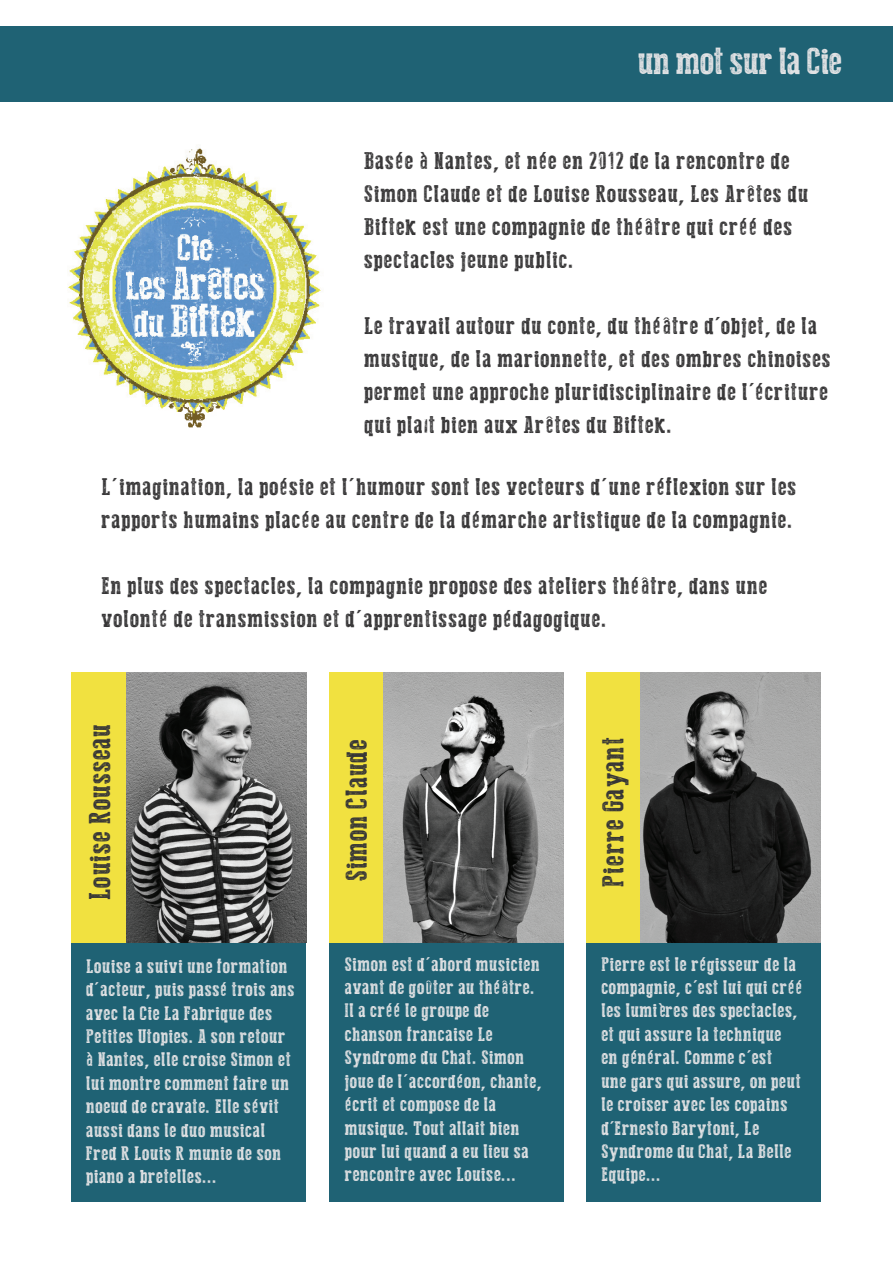
<style>
.page{position:relative;width:893px;height:1263px;background:#fff}
.page>*{position:absolute;margin:0;border:0;box-sizing:border-box;transform-origin:0 0}
.t1{font:37.5px "Press Style Serif";color:#e1e2e4}
.t2{font:30px "Press Style Serif";letter-spacing:.04em;color:#363536}
.t3{font:24px/33px "Press Style Serif";letter-spacing:.05em;color:#363536}
.t4{font:19.5px/23.4px "Press Style Serif";letter-spacing:.04em;color:#e1e2e4}
</style>
<div class="page">
<div style="left:586px;top:943px;width:235px;height:258px;background:#1f6274"></div>
<div style="left:586px;top:673px;width:55px;height:270px;background:#f1e140"></div>
<img style="left:641px;top:673px;width:180px;height:270px">
<div style="left:329px;top:943px;width:235px;height:258px;background:#1f6274"></div>
<div style="left:329px;top:673px;width:55px;height:270px;background:#f1e140"></div>
<img style="left:384px;top:673px;width:180px;height:270px">
<div style="left:71px;top:942px;width:235px;height:259px;background:#1f6274"></div>
<div style="left:71px;top:673px;width:55px;height:270px;background:#f1e140"></div>
<img style="left:126px;top:673px;width:180px;height:270px">
<img style="left:68px;top:148px;width:253px;height:280px">
<div style="left:0;top:26px;width:893px;height:75px;background:#1f6274"></div>
<h1 class="t1" style="left:638px;top:41px;width:206px">un mot sur la Cie</h1>
<p class="t3" style="left:364px;top:145px;width:446px">Basée à Nantes, et née en 2012 de la rencontre de Simon Claude et de Louise Rousseau, Les Arêtes du Biftek est une compagnie de théâtre qui créé des spectacles jeune public.</p>
<p class="t3" style="left:364px;top:310px;width:468px">Le travail autour du conte, du théâtre d£objet, de la musique, de la marionnette, et des ombres chinoises permet une approche pluridisciplinaire de l£écriture qui plaît bien aux Arêtes du Biftek.</p>
<p class="t3" style="left:102px;top:470px;width:696px">L'imagination, la poésie et l'humour sont les vecteurs d'une réflexion sur les rapports humains placée au centre de la démarche artistique de la compagnie.</p>
<p class="t3" style="left:102px;top:569px;width:667px">En plus des spectacles, la compagnie propose des ateliers théâtre, dans une volonté de transmission et d'apprentissage pédagogique.</p>
<h2 class="t2" style="left:84px;top:900px;width:178px;rotate:-90deg">Louise Rousseau</h2>
<p class="t4" style="left:86px;top:955px;width:210px">Louise a suivi une formation d'acteur, puis passé trois ans avec la Cie La Fabrique des<br>Petites Utopies. A son retour à Nantes, elle croise Simon et lui montre comment faire un noeud de cravate. Elle sévit aussi dans le duo musical<br>Fred R Louis R munie de son piano a bretelles...</p>
<h2 class="t2" style="left:341px;top:881px;width:143px;rotate:-90deg">Simon Claude</h2>
<p class="t4" style="left:345px;top:953px;width:198px">Simon est d'abord musicien avant de goûter au théâtre.<br>Il a créé le groupe de chanson francaise Le<br>Syndrome du Chat. Simon joue de l'accordéon, chante, écrit et compose de la musique. Tout allait bien pour lui quand a eu lieu sa rencontre avec Louise...</p>
<h2 class="t2" style="left:597px;top:887px;width:151px;rotate:-90deg">Pierre Gayant</h2>
<p class="t4" style="left:601px;top:953px;width:202px">Pierre est le régisseur de la compagnie, c£est lui qui créé les lumières des spectacles, et qui assure la technique en général. Comme c£est<br>une gars qui assure, on peut le croiser avec les copains d£Ernesto Barytoni, Le<br>Syndrome du Chat, La Belle<br>Equipe...</p>
</div>
